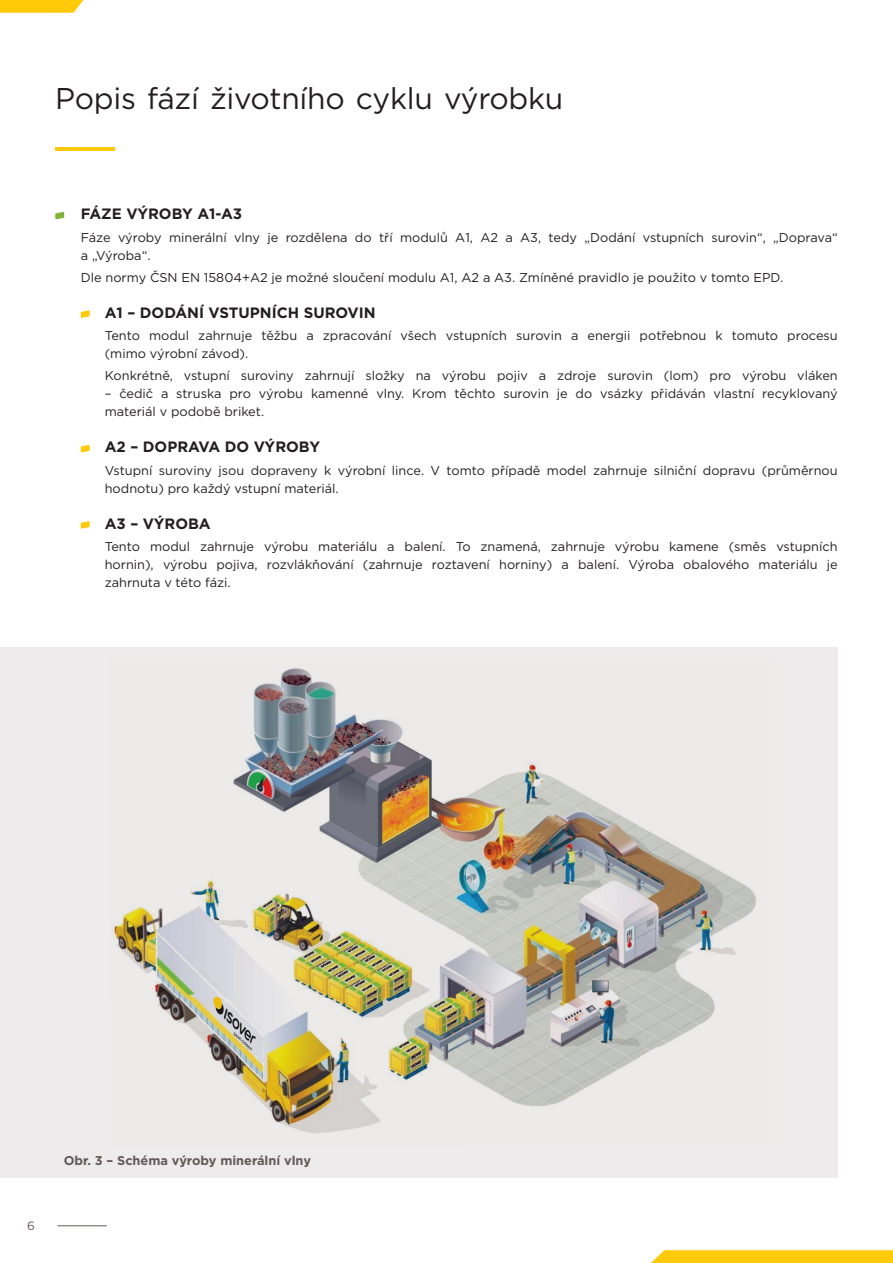
<style>
.page{position:relative;width:893px;height:1263px;background:#fff}
.page>*{position:absolute;margin:0;border:0;box-sizing:border-box;transform-origin:0 0}
.t1{font:30px "Gotham";letter-spacing:-.01em;color:#231f20}
.t2{font:700 15px "Gotham";color:#231f20}
.t3{font:12.75px/18px "Gotham";color:#231f20}
.t4{font:700 12.75px "Gotham";color:#635a57}
.t5{font:12px "Gotham";color:#635a57}
</style>
<div class="page">
<hr style="left:57px;top:1225px;width:50px;height:1px;background:#635a57">
<hr style="left:55px;top:147px;width:60px;height:4px;background:#feca0a">
<svg style="left:0;top:0;width:83px;height:13px"></svg>
<svg style="left:651px;top:1250px;width:242px;height:13px;background:#fecc15"></svg>
<div style="left:0;top:647px;width:838px;height:531px;background:#edebeb"></div>
<img style="left:112px;top:668px;width:644px;height:465px">
<svg style="left:55px;top:212px;width:9px;height:7px"></svg>
<svg style="left:81px;top:310px;width:9px;height:8px"></svg>
<svg style="left:81px;top:445px;width:9px;height:7px"></svg>
<svg style="left:81px;top:521px;width:9px;height:8px"></svg>
<h1 class="t1" style="left:55px;top:79px;width:509px">Popis fází životního cyklu výrobku</h1>
<p class="t2" style="left:81px;top:204px;width:163px">FÁZE VýROBY A1-A3</p>
<p class="t3" style="left:81px;top:228px;width:758px">Fáze výroby minerální vlny je rozdělena do tří modulů A1, A2 a A3, tedy „Dodání vstupních surovin“, „Doprava“ a „Výroba“.</p>
<p class="t3" style="left:81px;top:268px;width:704px">Dle normy ČSN EN 15804+A2 je možné sloučení modulu A1, A2 a A3. Zmíněné pravidlo je použito v tomto EPD.</p>
<p class="t2" style="left:105px;top:303px;width:272px">A1 – DODÁNÍ VSTUPNÍCH SUROVIN</p>
<p class="t3" style="left:105px;top:326px;width:734px">Tento modul zahrnuje těžbu a zpracování všech vstupních surovin a energii potřebnou k tomuto procesu (mimo výrobní závod).</p>
<p class="t3" style="left:105px;top:367px;width:734px">Konkrétně, vstupní suroviny zahrnují složky na výrobu pojiv a zdroje surovin (lom) pro výrobu vláken</p>
<p class="t3" style="left:105px;top:385px;width:734px">– čedič a struska pro výrobu kamenné vlny. Krom těchto surovin je do vsázky přidáván vlastní recyklovaný materiál v podobě briket.</p>
<p class="t2" style="left:105px;top:437px;width:217px">A2 – DOPRAVA DO VýROBY</p>
<p class="t3" style="left:105px;top:461px;width:734px">Vstupní suroviny jsou dopraveny k výrobní lince. V tomto případě model zahrnuje silniční dopravu (průměrnou hodnotu) pro každý vstupní materiál.</p>
<p class="t2" style="left:105px;top:513px;width:108px">A3 – VýROBA</p>
<p class="t3" style="left:105px;top:537px;width:734px;text-align:justify">Tento modul zahrnuje výrobu materiálu a balení. To znamená, zahrnuje výrobu kamene (směs vstupních hornin), výrobu pojiva, rozvlákňování (zahrnuje roztavení horniny) a balení. Výroba obalového materiálu je zahrnuta v této fázi.</p>
<p class="t5" style="left:27px;top:1218px;width:9px">6</p>
<p class="t4" style="left:64px;top:1152px;width:249px">Obr. 3 – Schéma výroby minerální vlny</p>
</div>
